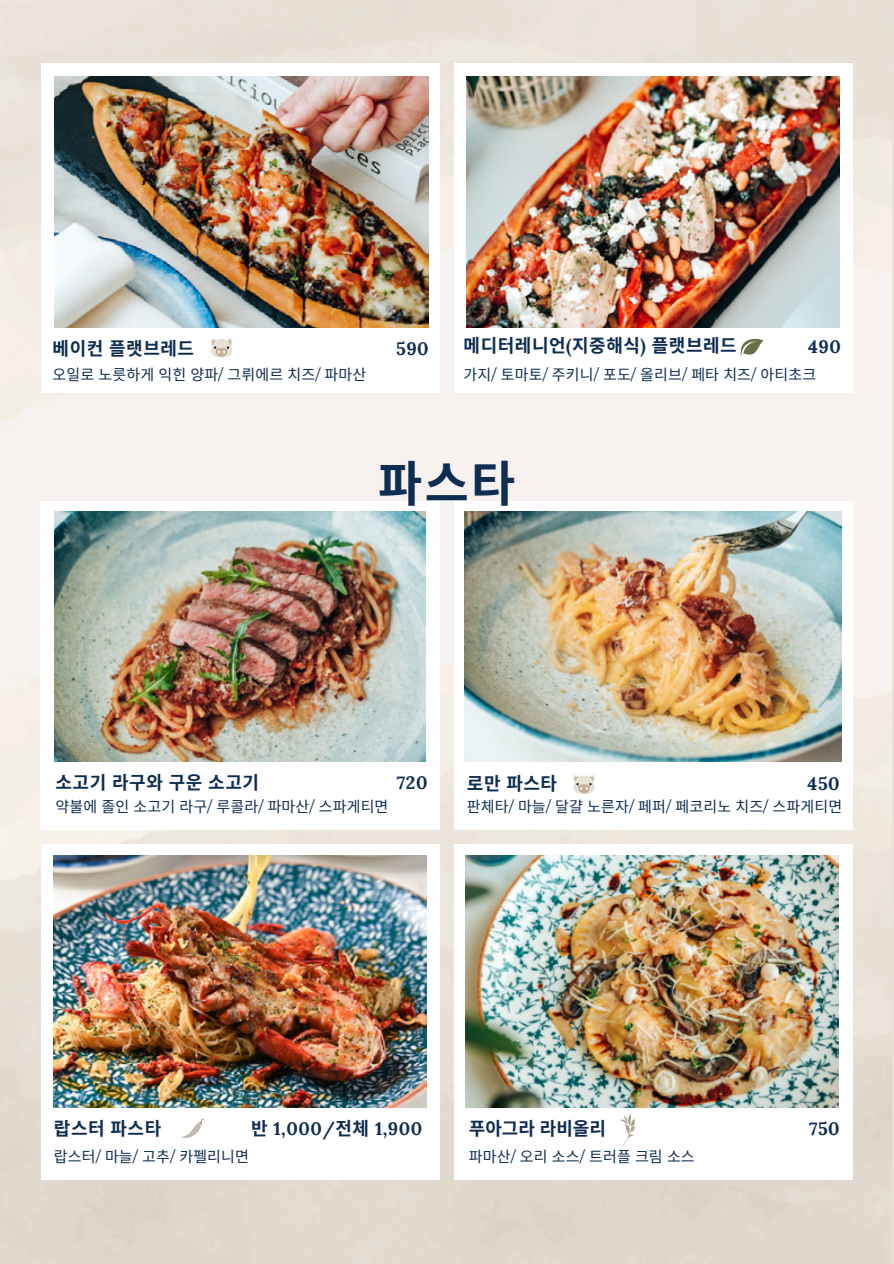
<style>
.page{position:relative;width:894px;height:1264px;background:#fff}
.page>*{position:absolute;margin:0;border:0;box-sizing:border-box;transform-origin:0 0}
.t1{font:700 48px "Noto Sans CJ Ksc";color:#0e2d52}
.t2{font:700 18px "Noto Sans CJ Ksc";letter-spacing:.03em;color:#0e2d52}
.t3{font:700 18px "Lora";letter-spacing:.03em;color:#0e2d52}
.t4{font:700 18px "Noto Sans CJ Ksc";color:#0e2d52}
.t5{font:15px "Noto Sans CJ Ksc";letter-spacing:.01em;color:#0e2d52}
.s1{font-family:"Montserrat"}
.s2{font-family:"Lora"}
.s3{font-family:"Noto Sans CJ Ksc"}
</style>
<div class="page">
<svg style="left:211px;top:338px;width:21px;height:19px"></svg>
<img style="left:465px;top:855px;width:373px;height:252px">
<svg style="left:740px;top:338px;width:22px;height:18px"></svg>
<img style="left:54px;top:76px;width:374px;height:251px">
<img style="left:466px;top:76px;width:373px;height:251px">
<img style="left:54px;top:512px;width:371px;height:249px">
<img style="left:464px;top:512px;width:377px;height:249px">
<svg style="left:573px;top:775px;width:22px;height:18px"></svg>
<img style="left:54px;top:855px;width:372px;height:252px">
<svg style="left:182px;top:1118px;width:22px;height:19px"></svg>
<img style="left:620px;top:1113px;width:15px;height:34px">
<p class="t2" style="left:53px;top:334px;width:143px">베이컨 플랫브레드</p>
<h2 class="t3" style="left:396px;top:336px;width:34px">590</h2>
<h2 class="t5" style="left:53px;top:362px;width:315px">오일로 노릇하게 익힌 양파<span class="s1">/</span> 그뤼에르 치즈<span class="s1">/</span> 파마산</h2>
<p class="t2" style="left:463px;top:331px;width:274px">메디터레니언<span class="s2">(</span>지중해식<span class="s2">)</span> 플랫브레드</p>
<p class="t3" style="left:807px;top:335px;width:34px">490</p>
<p class="t5" style="left:463px;top:362px;width:354px">가지<span class="s1">/</span> 토마토<span class="s1">/</span> 주키니<span class="s1">/</span> 포도<span class="s1">/</span> 올리브<span class="s1">/</span> 페타 치즈<span class="s1">/</span> 아티초크</p>
<p class="t1" style="left:378px;top:445px;width:139px">파스타</p>
<h2 class="t2" style="left:55px;top:768px;width:205px">소고기 라구와 구운 소고기</h2>
<p class="t3" style="left:397px;top:770px;width:32px">720</p>
<h2 class="t2" style="left:466px;top:768px;width:92px">로만 파스타</h2>
<h2 class="t3" style="left:807px;top:771px;width:34px">450</h2>
<p class="t5" style="left:55px;top:794px;width:334px">약불에 졸인 소고기 라구<span class="s1">/</span> 루콜라<span class="s1">/</span> 파마산<span class="s1">/</span> 스파게티면</p>
<h2 class="t5" style="left:466px;top:794px;width:376px">판체타<span class="s1">/</span> 마늘<span class="s1">/</span> 달걀 노른자<span class="s1">/</span> 페퍼<span class="s1">/</span> 페코리노 치즈<span class="s1">/</span> 스파게티면</h2>
<p class="t2" style="left:54px;top:1114px;width:109px">랍스터 파스타</p>
<h2 class="t4" style="left:468px;top:1114px;width:139px">푸아그라 라비올리</h2>
<p class="t3" style="left:251px;top:1116px;width:173px"><span class="s3">반</span> 1,000/<span class="s3">전체</span> 1,900</p>
<p class="t5" style="left:54px;top:1144px;width:196px">랍스터<span class="s1">/</span> 마늘<span class="s1">/</span> 고추<span class="s1">/</span> 카펠리니면</p>
<h1 class="t5" style="left:468px;top:1144px;width:227px">파마산<span class="s1">/</span> 오리 소스<span class="s1">/</span> 트러플 크림 소스</h1>
<h2 class="t3" style="left:808px;top:1116px;width:32px">750</h2>
</div>
